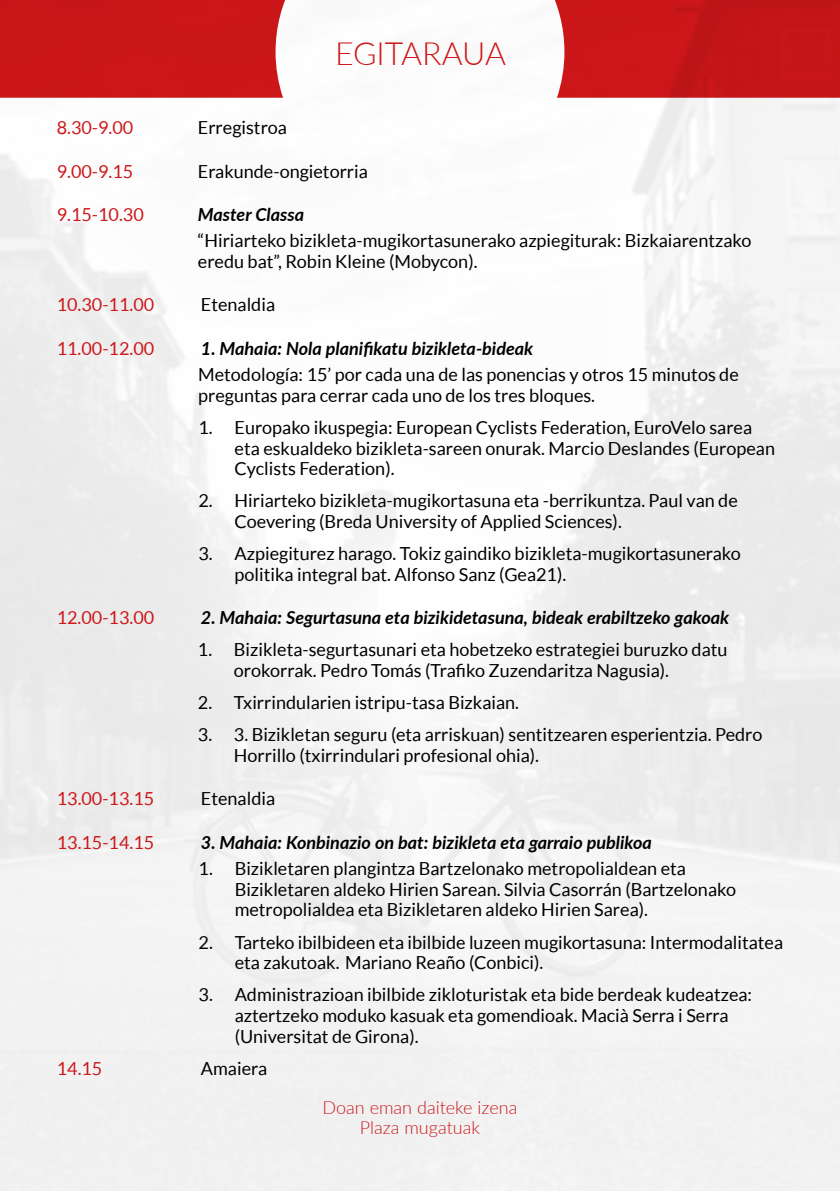
<style>
.page{position:relative;width:840px;height:1191px;background:#fff}
.page>*{position:absolute;margin:0;border:0;box-sizing:border-box;transform-origin:0 0}
.t1{font:300 32px "Lato";letter-spacing:-.005em;color:#cd171a}
.t2{font:18px/20.8px "Lato";color:#000}
.t3{font:italic 700 18px "Lato";color:#000}
.t4{font:18px "Lato";color:#cd171a}
.t5{font:300 18px/20.6px "Lato";color:#cd171a;text-align:center}
</style>
<div class="page">
<svg style="left:0;top:0;width:839px;height:98px;fill:#cb1619"></svg>
<h1 class="t1" style="left:335px;top:31px;width:172px">EGITARAUA</h1>
<p class="t4" style="left:57px;top:118px;width:78px">8.30-9.00</p>
<p class="t2" style="left:198px;top:117px;width:91px">Erregistroa</p>
<p class="t4" style="left:57px;top:161px;width:78px">9.00-9.15</p>
<p class="t2" style="left:198px;top:160px;width:171px">Erakunde-ongietorria</p>
<p class="t4" style="left:57px;top:204px;width:88px">9.15-10.30</p>
<p class="t3" style="left:198px;top:201px;width:108px">Master Classa</p>
<p class="t2" style="left:198px;top:230px;width:554px">“Hiriarteko bizikleta-mugikortasunerako azpiegiturak: Bizkaiarentzako eredu bat”, Robin Kleine (Mobycon).</p>
<p class="t4" style="left:57px;top:295px;width:99px">10.30-11.00</p>
<p class="t2" style="left:201px;top:294px;width:76px">Etenaldia</p>
<p class="t4" style="left:57px;top:338px;width:99px">11.00-12.00</p>
<p class="t3" style="left:201px;top:335px;width:333px">1. Mahaia: Nola planifikatu bizikleta-bideak</p>
<p class="t2" style="left:198px;top:364px;width:542px">Metodología: 15’ por cada una de las ponencias y otros 15 minutos de preguntas para cerrar cada uno de los tres bloques.</p>
<p class="t2" style="left:234px;top:417px;width:541px;text-indent:-36px">1. Europako ikuspegia: European Cyclists Federation, EuroVelo sarea eta eskualdeko bizikleta-sareen onurak. Marcio Deslandes (European<br>Cyclists Federation).</p>
<p class="t2" style="left:234px;top:490px;width:504px;text-indent:-36px">2. Hiriarteko bizikleta-mugikortasuna eta -berrikuntza. Paul van de<br>Coevering (Breda University of Applied Sciences).</p>
<p class="t2" style="left:234px;top:543px;width:507px;text-indent:-36px">3. Azpiegiturez harago. Tokiz gaindiko bizikleta-mugikortasunerako politika integral bat. Alfonso Sanz (Gea21).</p>
<p class="t4" style="left:57px;top:608px;width:99px">12.00-13.00</p>
<p class="t3" style="left:201px;top:604px;width:529px">2. Mahaia: Segurtasuna eta bizikidetasuna, bideak erabiltzeko gakoak</p>
<p class="t2" style="left:234px;top:639px;width:495px;text-indent:-36px">1. Bizikleta-segurtasunari eta hobetzeko estrategiei buruzko datu orokorrak. Pedro Tomás (Trafiko Zuzendaritza Nagusia).</p>
<p class="t2" style="left:198px;top:692px;width:322px">2. Txirrindularien istripu-tasa Bizkaian.</p>
<p class="t2" style="left:234px;top:724px;width:530px;text-indent:-36px">3. 3. Bizikletan seguru (eta arriskuan) sentitzearen esperientzia. Pedro<br>Horrillo (txirrindulari profesional ohia).</p>
<p class="t4" style="left:57px;top:788px;width:99px">13.00-13.15</p>
<p class="t2" style="left:201px;top:788px;width:76px">Etenaldia</p>
<p class="t4" style="left:57px;top:832px;width:99px">13.15-14.15</p>
<p class="t3" style="left:201px;top:829px;width:452px">3. Mahaia: Konbinazio on bat: bizikleta eta garraio publikoa</p>
<p class="t2" style="left:234px;top:858px;width:502px;text-indent:-36px">1. Bizikletaren plangintza Bartzelonako metropolialdean eta<br>Bizikletaren aldeko Hirien Sarean. Silvia Casorrán (Bartzelonako metropolialdea eta Bizikletaren aldeko Hirien Sarea).</p>
<p class="t2" style="left:234px;top:931px;width:549px;text-indent:-36px">2. Tarteko ibilbideen eta ibilbide luzeen mugikortasuna: Intermodalitatea eta zakutoak. Mariano Reaño (Conbici).</p>
<p class="t2" style="left:234px;top:984px;width:518px;text-indent:-36px">3. Administrazioan ibilbide zikloturistak eta bide berdeak kudeatzea: aztertzeko moduko kasuak eta gomendioak. Macià Serra i Serra (Universitat de Girona).</p>
<p class="t4" style="left:57px;top:1058px;width:47px">14.15</p>
<p class="t2" style="left:201px;top:1057px;width:68px">Amaiera</p>
<p class="t5" style="left:322px;top:1096px;width:196px">Doan eman daiteke izena<br>Plaza mugatuak</p>
</div>
